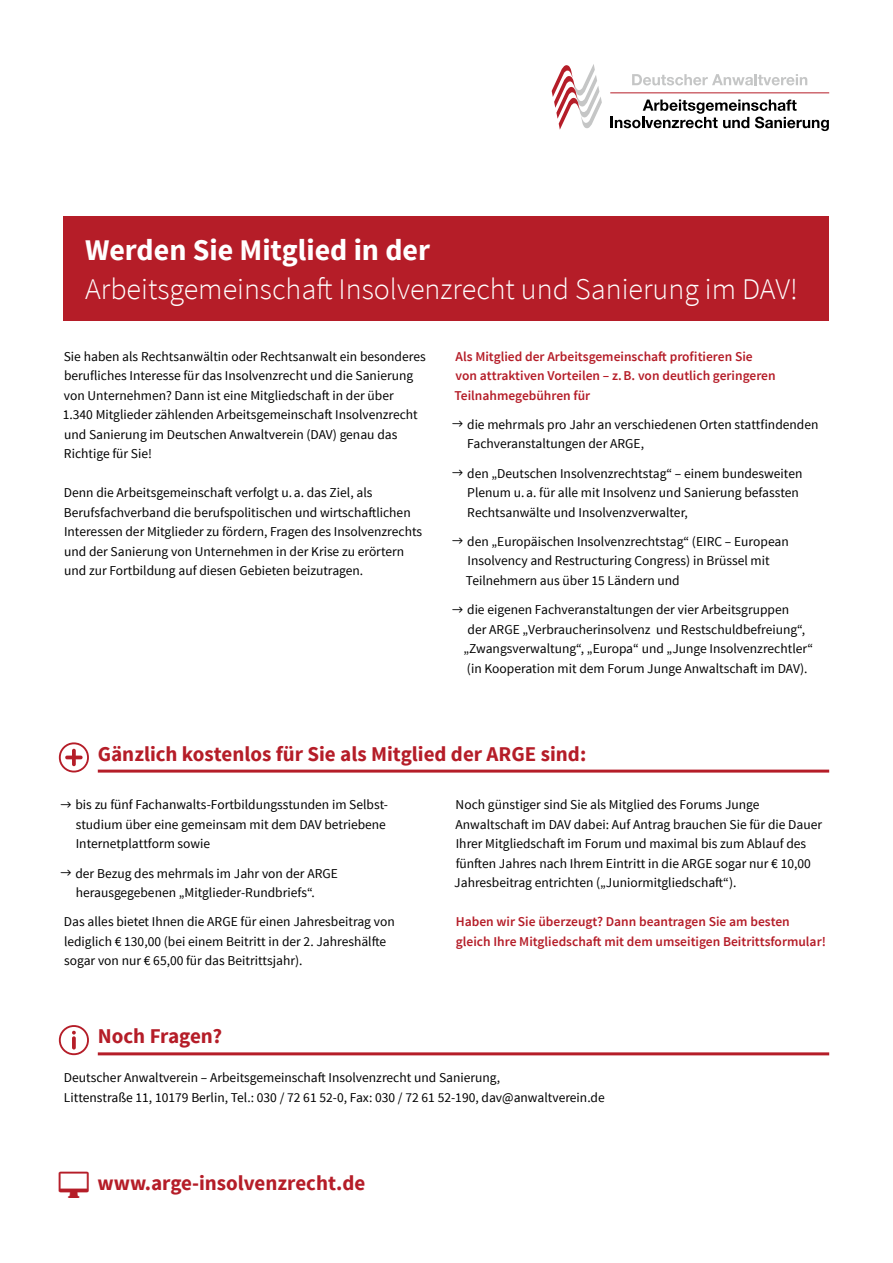
<style>
.page{position:relative;width:893px;height:1263px;background:#fff}
.page>*{position:absolute;margin:0;border:0;box-sizing:border-box;transform-origin:0 0}
.t1{font:300 30px "Source Sans Pro";color:#fff}
.t2{font:700 30px "Source Sans Pro";color:#fff}
.t3{font:700 21px "Source Sans Pro";color:#b51d28}
.t4{font:13.5px/19.5px "Source Sans Pro";color:#000}
.t5{font:600 13.5px/19.5px "Source Sans Pro";color:#b51d28}
</style>
<div class="page">
<hr style="left:98px;top:770px;width:731px;height:3px;background:#b51d28">
<hr style="left:98px;top:1052px;width:731px;height:3px;background:#b51d28">
<svg style="left:610px;top:100px;width:219px;height:31px"></svg>
<hr style="left:610px;top:92px;width:219px;height:1px;background:#b51d28">
<svg style="left:552px;top:64px;width:50px;height:66px"></svg>
<svg style="left:632px;top:74px;width:175px;height:11px"></svg>
<svg style="left:59px;top:1025px;width:30px;height:30px"></svg>
<svg style="left:59px;top:742px;width:30px;height:30px"></svg>
<div style="left:64px;top:216px;width:765px;height:104px;background:#b51d28"></div>
<h1 class="t2" style="left:85px;top:231px;width:346px">Werden Sie Mitglied in der</h1>
<h1 class="t1" style="left:85px;top:271px;width:714px">Arbeitsgemeinschaft Insolvenzrecht und Sanierung im DAV!</h1>
<p class="t4" style="left:63px;top:347px;width:364px">Sie haben als Rechtsanwältin oder Rechtsanwalt ein besonderes berufliches Interesse für das Insolvenzrecht und die Sanierung von Unternehmen? Dann ist eine Mitgliedschaft in der über 1.340 Mitglieder zählenden Arbeitsgemeinschaft Insolvenzrecht und Sanierung im Deutschen Anwaltverein (DAV) genau das Richtige für Sie!</p>
<p class="t4" style="left:64px;top:483px;width:360px">Denn die Arbeitsgemeinschaft verfolgt u.a. das Ziel, als Berufsfachverband die berufspolitischen und wirtschaftlichen Interessen der Mitglieder zu fördern, Fragen des Insolvenzrechts und der Sanierung von Unternehmen in der Krise zu erörtern und zur Fortbildung auf diesen Gebieten beizutragen.</p>
<p class="t5" style="left:454px;top:347px;width:323px">Als Mitglied der Arbeitsgemeinschaft profitieren Sie von attraktiven Vorteilen – z.B. von deutlich geringeren<br>Teilnahmegebühren für</p>
<p class="t4" style="left:467px;top:415px;width:353px">die mehrmals pro Jahr an verschiedenen Orten stattfindenden<br>Fachveranstaltungen der ARGE,</p>
<p class="t4" style="left:467px;top:464px;width:337px">den „Deutschen Insolvenzrechtstag“ – einem bundesweiten<br>Plenum u.a. für alle mit Insolvenz und Sanierung befassten<br>Rechtsanwälte und Insolvenzverwalter,</p>
<p class="t4" style="left:466px;top:532px;width:324px">den „Europäischen Insolvenzrechtstag“ (EIRC – European<br>Insolvency and Restructuring Congress) in Brüssel mit<br>Teilnehmern aus über 15 Ländern und</p>
<p class="t4" style="left:467px;top:600px;width:323px">die eigenen Fachveranstaltungen der vier Arbeitsgruppen</p>
<p class="t4" style="left:468px;top:620px;width:339px">der ARGE „Verbraucherinsolvenz und Restschuldbefreiung“,</p>
<p class="t4" style="left:463px;top:639px;width:351px">„Zwangsverwaltung“, „Europa“ und „Junge Insolvenzrechtler“</p>
<p class="t4" style="left:467px;top:659px;width:342px">(in Kooperation mit dem Forum Junge Anwaltschaft im DAV).</p>
<h2 class="t3" style="left:98px;top:740px;width:490px">Gänzlich kostenlos für Sie als Mitglied der ARGE sind:</h2>
<p class="t4" style="left:75px;top:795px;width:313px;text-align:justify">bis zu fünf Fachanwalts-Fortbildungsstunden im Selbst&shy;studium über eine gemeinsam mit dem DAV betriebene Internetplattform sowie</p>
<p class="t4" style="left:75px;top:863px;width:264px">der Bezug des mehrmals im Jahr von der ARGE herausgegebenen „Mitglieder-Rundbriefs“.</p>
<p class="t4" style="left:64px;top:912px;width:332px">Das alles bietet Ihnen die ARGE für einen Jahresbeitrag von lediglich € 130,00 (bei einem Beitritt in der 2. Jahreshälfte sogar von nur € 65,00 für das Beitrittsjahr).</p>
<p class="t4" style="left:454px;top:795px;width:369px">Noch günstiger sind Sie als Mitglied des Forums Junge Anwaltschaft im DAV dabei: Auf Antrag brauchen Sie für die Dauer Ihrer Mitgliedschaft im Forum und maximal bis zum Ablauf des fünften Jahres nach Ihrem Eintritt in die ARGE sogar nur € 10,00<br>Jahresbeitrag entrichten („Juniormitgliedschaft“).</p>
<p class="t5" style="left:456px;top:912px;width:372px">Haben wir Sie überzeugt? Dann beantragen Sie am besten gleich Ihre Mitgliedschaft mit dem umseitigen Beitrittsformular!</p>
<h2 class="t3" style="left:98px;top:1023px;width:126px">Noch Fragen?</h2>
<p class="t4" style="left:64px;top:1068px;width:542px">Deutscher Anwaltverein – Arbeitsgemeinschaft Insolvenzrecht und Sanierung,<br>Littenstraße 11, 10179 Berlin, Tel.: 030 / 72 61 52-0, Fax: 030 / 72 61 52-190, dav@anwaltverein.de</p>
<h2 class="t3" style="left:98px;top:1169px;width:269px">www.arge-insolvenzrecht.de</h2>
</div>
